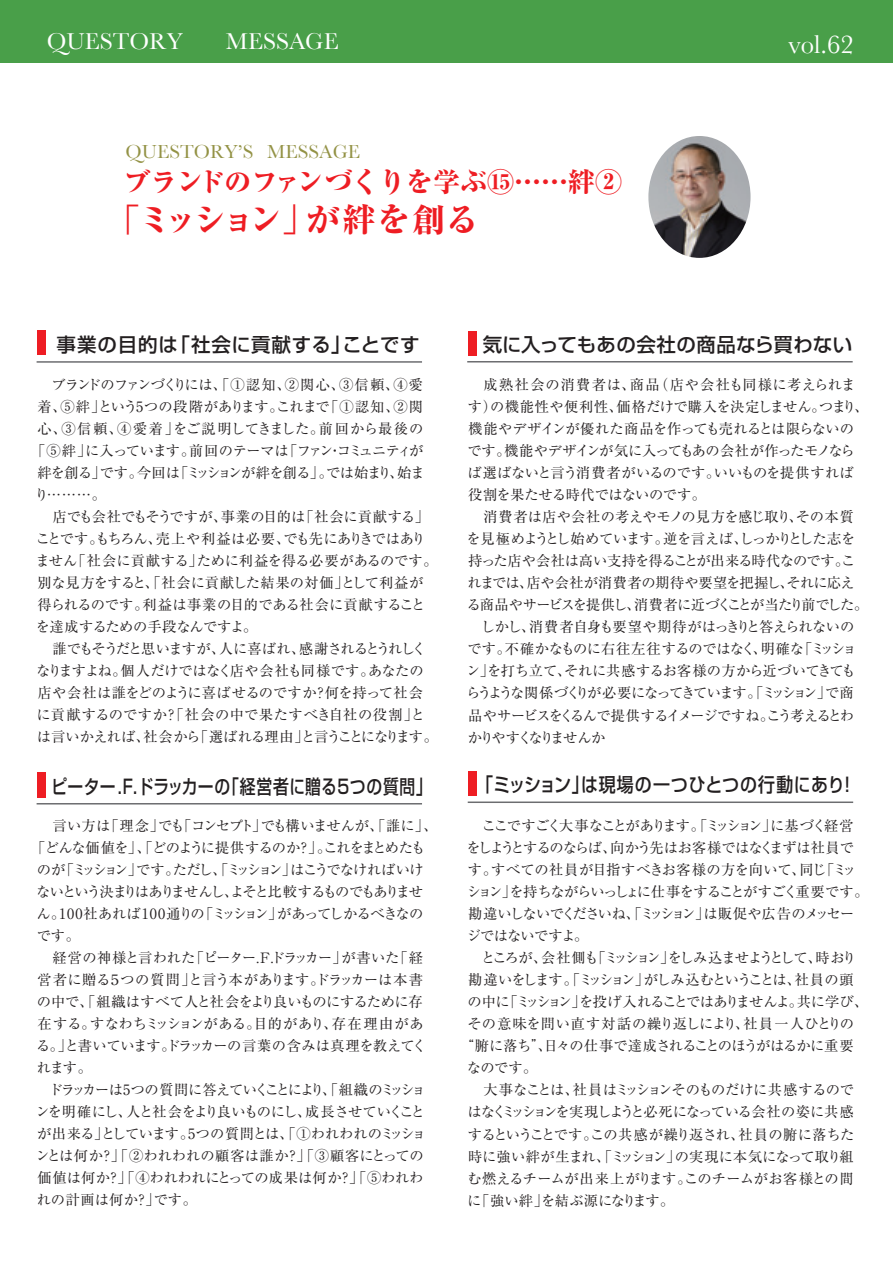
<style>
.page{position:relative;width:893px;height:1263px;background:#fff}
.page>*{position:absolute;margin:0;border:0;box-sizing:border-box;transform-origin:0 0}
.t1{font:800 33px "Ryumin Pro";letter-spacing:-.05em;color:#ee1d23}
.t2{font:800 27px "Ryumin Pro";color:#ee1d23}
.t3{font:26.7px "Baskerville";color:#fff}
.t4{font:24px "Baskerville";color:#fff}
.t5{font:19.8px "Baskerville";color:#939245}
.t6{font:500 19.5px "Shin Go Pro";letter-spacing:.025em;color:#231f20}
.t7{font:500 19.5px "Shin Go Pro";letter-spacing:.025em;color:#231f20;scale:.81 1}
.t8{font:500 19.5px "Shin Go Pro";letter-spacing:.025em;color:#231f20;scale:.87 1}
.t9{font:14.25px/22px "Ryumin Pro";letter-spacing:-.035em;color:#231f20}
.t10{font:14.25px/22px "Ryumin Pro";letter-spacing:-.01em;color:#231f20}
.t11{font:14.25px "Ryumin Pro";letter-spacing:.005em;color:#231f20}
.t12{font:14.25px "Ryumin Pro";letter-spacing:-.075em;color:#231f20}
.t13{font:14.25px "Ryumin Pro";letter-spacing:-.005em;color:#231f20}
.t14{font:14.25px "Ryumin Pro";letter-spacing:-.055em;color:#231f20}
.t15{font:14.25px "Ryumin Pro";letter-spacing:-.095em;color:#231f20}
.t16{font:14.25px "Ryumin Pro";letter-spacing:-.07em;color:#231f20}
.t17{font:14.25px "Ryumin Pro";color:#231f20}
.t18{font:14.25px "Ryumin Pro";letter-spacing:.03em;color:#231f20}
.t19{font:14.25px "Ryumin Pro";letter-spacing:-.145em;color:#231f20}
.t20{font:14.25px "Ryumin Pro";letter-spacing:-.11em;color:#231f20}
.t21{font:14.25px "Ryumin Pro";letter-spacing:-.13em;color:#231f20}
.t22{font:14.25px "Ryumin Pro";letter-spacing:-.125em;color:#231f20}
.t23{font:14.25px "Ryumin Pro";letter-spacing:-.085em;color:#231f20}
.t24{font:14.25px "Ryumin Pro";letter-spacing:-.115em;color:#231f20}
.t25{font:14.25px "Ryumin Pro";letter-spacing:-.015em;color:#231f20}
.t26{font:14.25px "Ryumin Pro";letter-spacing:.01em;color:#231f20}
.t27{font:14.25px "Ryumin Pro";letter-spacing:.015em;color:#231f20}
.t28{font:14.25px "Ryumin Pro";letter-spacing:.075em;color:#231f20}
.t29{font:14.25px "Ryumin Pro";letter-spacing:-.06em;color:#231f20}
</style>
<div class="page">
<img style="left:648px;top:136px;width:102px;height:122px">
<hr style="left:37px;top:361px;width:385px;height:2px;background:#6c6d70">
<div style="left:37px;top:331px;width:9px;height:24px;background:#ee1d23"></div>
<hr style="left:467px;top:361px;width:386px;height:1px;background:#6c6d70">
<div style="left:468px;top:331px;width:9px;height:25px;background:#ee1d23"></div>
<hr style="left:468px;top:801px;width:385px;height:2px;background:#6c6d70">
<div style="left:468px;top:771px;width:9px;height:25px;background:#ee1d23"></div>
<hr style="left:37px;top:803px;width:385px;height:1px;background:#6c6d70">
<div style="left:37px;top:772px;width:9px;height:26px;background:#ee1d23"></div>
<div style="left:0;top:0;width:893px;height:62px;background:#499f49"></div>
<h3 class="t4" style="left:47px;top:27px;width:138px">QUESTORY</h3>
<h3 class="t4" style="left:226px;top:27px;width:114px">MESSAGE</h3>
<h3 class="t3" style="left:789px;top:28px;width:67px">vol.62</h3>
<h3 class="t5" style="left:126px;top:140px;width:236px">QUESTORY’S MESSAGE</h3>
<h2 class="t2" style="left:124px;top:161px;width:500px">ブランドのファンづくりを学ぶ⑮……絆②</h2>
<h1 class="t1" style="left:107px;top:194px;width:373px">「ミッション」が絆を創る</h1>
<h3 class="t6" style="left:57px;top:328px;width:365px">事業の目的は「社会に貢献する」ことです</h3>
<p class="t9" style="left:37px;top:372px;width:387px">　ブランドのファンづくりには、「①認知、②関心、③信頼、④愛</p>
<p class="t11" style="left:37px;top:395px;width:387px">着、⑤絆」という5つの段階があります。これまで「①認知、②関</p>
<p class="t28" style="left:37px;top:417px;width:388px">心、③信頼、④愛着」をご説明してきました。前回から最後の</p>
<p class="t9" style="left:31px;top:438px;width:394px">「⑤絆」に入っています。前回のテーマは「ファン・コミュニティが</p>
<p class="t9" style="left:37px;top:461px;width:389px">絆を創る」です。今回は「ミッションが絆を創る」。では始まり、始ま</p>
<p class="t9" style="left:35px;top:483px;width:73px">り………。</p>
<p class="t13" style="left:37px;top:505px;width:393px">　店でも会社でもそうですが、事業の目的は「社会に貢献する」</p>
<p class="t9" style="left:36px;top:527px;width:392px">ことです。もちろん、売上や利益は必要、でも先にありきではあり</p>
<p class="t11" style="left:35px;top:549px;width:404px">ません「社会に貢献する」ために利益を得る必要があるのです。</p>
<p class="t10" style="left:37px;top:571px;width:387px">別な見方をすると、「社会に貢献した結果の対価」として利益が</p>
<p class="t10" style="left:37px;top:593px;width:389px">得られるのです。利益は事業の目的である社会に貢献すること</p>
<p class="t9" style="left:36px;top:615px;width:223px">を達成するための手段なんですよ。</p>
<p class="t15" style="left:37px;top:638px;width:390px">　誰でもそうだと思いますが、人に喜ばれ、感謝されるとうれしく</p>
<p class="t9" style="left:36px;top:659px;width:389px">なりますよね。個人だけではなく店や会社も同様です。あなたの</p>
<p class="t11" style="left:37px;top:682px;width:387px">店や会社は誰をどのように喜ばせるのですか？何を持って社会</p>
<p class="t18" style="left:36px;top:704px;width:390px">に貢献するのですか？「社会の中で果たすべき自社の役割」と</p>
<p class="t14" style="left:37px;top:726px;width:403px">は言いかえれば、社会から「選ばれる理由」と言うことになります。</p>
<h3 class="t6" style="left:483px;top:328px;width:371px">気に入ってもあの会社の商品なら買わない</h3>
<p class="t10" style="left:467px;top:372px;width:403px">　成熟社会の消費者は、商品（店や会社も同様に考えられます）の機能性や便利性、価格だけで購入を決定しません。つまり、機能やデザインが優れた商品を作っても売れるとは限らないのです。機能やデザインが気に入ってもあの会社が作ったモノならば選ばないと言う消費者がいるのです。いいものを提供すれば役割を果たせる時代ではないのです。</p>
<p class="t9" style="left:466px;top:505px;width:404px;text-indent:17px">消費者は店や会社の考えやモノの見方を感じ取り、その本質を見極めようとし始めています。逆を言えば、しっかりとした志を持った店や会社は高い支持を得ることが出来る時代なのです。これまでは、店や会社が消費者の期待や要望を把握し、それに応える商品やサービスを提供し、消費者に近づくことが当たり前でした。　しかし、消費者自身も要望や期待がはっきりと答えられないのです。不確かなものに右往左往するのではなく、明確な「ミッション」を打ち立て、それに共感するお客様の方から近づいてきてもらうような関係づくりが必要になってきています。「ミッション」で商品やサービスをくるんで提供するイメージですね。こう考えるとわかりやすくなりませんか</p>
<h3 class="t7" style="left:51px;top:770px;width:471px">ピーター.F.ドラッカーの「経営者に贈る５つの質問」</h3>
<h3 class="t8" style="left:476px;top:769px;width:438px">「ミッション」は現場の一つひとつの行動にあり！</h3>
<p class="t16" style="left:37px;top:814px;width:402px">　言い方は「理念」でも「コンセプト」でも構いませんが、「誰に」、</p>
<p class="t14" style="left:31px;top:836px;width:395px">「どんな価値を」、「どのように提供するのか？」。これをまとめたも</p>
<p class="t19" style="left:37px;top:858px;width:388px">のが「ミッション」です。ただし、「ミッション」はこうでなければいけ</p>
<p class="t21" style="left:36px;top:880px;width:388px">ないという決まりはありませんし、よそと比較するものでもありませ</p>
<p class="t9" style="left:37px;top:901px;width:388px">ん。100社あれば100通りの「ミッション」があってしかるべきなの</p>
<p class="t9" style="left:37px;top:923px;width:45px">です。</p>
<p class="t25" style="left:52px;top:946px;width:372px">経営の神様と言われた「ピーター.F.ドラッカー」が書いた「経</p>
<p class="t9" style="left:37px;top:968px;width:387px">営者に贈る５つの質問」と言う本があります。ドラッカーは本書</p>
<p class="t9" style="left:37px;top:990px;width:388px">の中で、「組織はすべて人と社会をより良いものにするために存</p>
<p class="t17" style="left:37px;top:1012px;width:388px">在する。すなわちミッションがある。目的があり、存在理由があ</p>
<p class="t9" style="left:36px;top:1034px;width:392px">る。」と書いています。ドラッカーの言葉の含みは真理を教えてく</p>
<p class="t9" style="left:37px;top:1056px;width:57px">れます。</p>
<p class="t15" style="left:37px;top:1079px;width:390px">　ドラッカーは5つの質問に答えていくことにより、「組織のミッショ</p>
<p class="t12" style="left:36px;top:1101px;width:391px">ンを明確にし、人と社会をより良いものにし、成長させていくこと</p>
<p class="t9" style="left:37px;top:1122px;width:390px">が出来る」としています。5つの質問とは、「①われわれのミッショ</p>
<p class="t26" style="left:36px;top:1145px;width:390px">ンとは何か？」「②われわれの顧客は誰か？」「③顧客にとっての</p>
<p class="t13" style="left:37px;top:1167px;width:388px">価値は何か？」「④われわれにとっての成果は何か？」「⑤われわ</p>
<p class="t11" style="left:37px;top:1189px;width:162px">れの計画は何か？」です。</p>
<p class="t22" style="left:468px;top:814px;width:387px">　ここですごく大事なことがあります。「ミッション」に基づく経営</p>
<p class="t16" style="left:467px;top:836px;width:389px">をしようとするのならば、向かう先はお客様ではなくまずは社員で</p>
<p class="t27" style="left:468px;top:858px;width:390px">す。すべての社員が目指すべきお客様の方を向いて、同じ「ミッ</p>
<p class="t12" style="left:467px;top:880px;width:403px">ション」を持ちながらいっしょに仕事をすることがすごく重要です。</p>
<p class="t23" style="left:468px;top:902px;width:388px">勘違いしないでくださいね、「ミッション」は販促や広告のメッセー</p>
<p class="t29" style="left:467px;top:924px;width:123px">ジではないですよ。</p>
<p class="t20" style="left:468px;top:946px;width:390px">　ところが、会社側も「ミッション」をしみ込ませようとして、時おり</p>
<p class="t24" style="left:468px;top:968px;width:387px">勘違いをします。「ミッション」がしみ込むということは、社員の頭</p>
<p class="t9" style="left:467px;top:990px;width:402px">の中に「ミッション」を投げ入れることではありませんよ。共に学び、</p>
<p class="t18" style="left:467px;top:1013px;width:388px">その意味を問い直す対話の繰り返しにより、社員一人ひとりの</p>
<p class="t9" style="left:460px;top:1034px;width:395px">“腑に落ち”、日々の仕事で達成されることのほうがはるかに重要</p>
<p class="t9" style="left:467px;top:1056px;width:72px">なのです。</p>
<p class="t9" style="left:468px;top:1078px;width:388px">　大事なことは、社員はミッションそのものだけに共感するので</p>
<p class="t12" style="left:467px;top:1101px;width:388px">はなくミッションを実現しようと必死になっている会社の姿に共感</p>
<p class="t9" style="left:468px;top:1122px;width:388px">するということです。この共感が繰り返され、社員の腑に落ちた</p>
<p class="t13" style="left:468px;top:1145px;width:387px">時に強い絆が生まれ、「ミッション」の実現に本気になって取り組</p>
<p class="t17" style="left:467px;top:1167px;width:388px">む燃えるチームが出来上がります。このチームがお客様との間</p>
<p class="t9" style="left:467px;top:1188px;width:209px">に「強い絆」を結ぶ源になります。</p>
</div>
